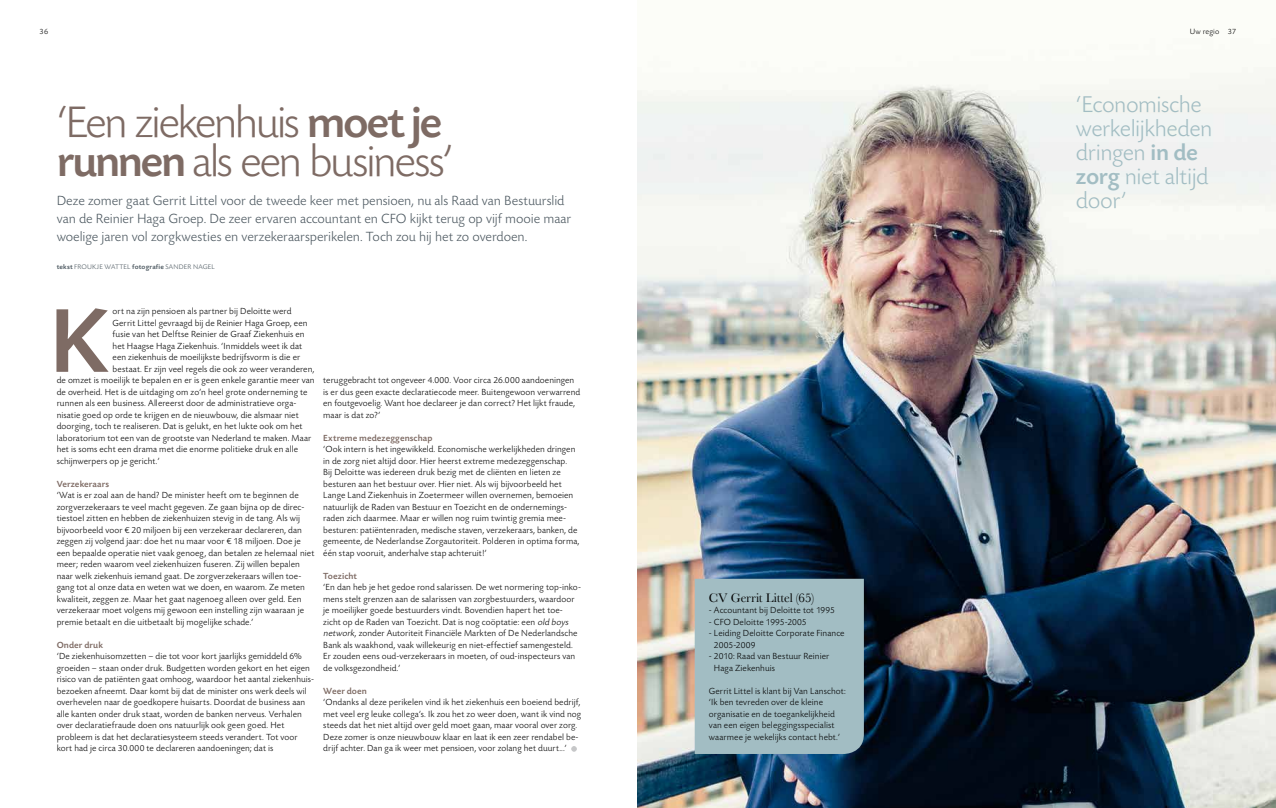
<style>
.page{position:relative;width:1276px;height:808px;background:#fff}
.page>*{position:absolute;margin:0;border:0;box-sizing:border-box;transform-origin:0 0}
.t1{font:500 95.2px "Today Sans BEFOP";color:#7e6b64}
.t2{font:300 46.4px/38.3px "Today Sans BEFOP";letter-spacing:-.055em;color:#7e6b64}
.t3{font:300 24px/24px "Today Sans BEFOP";letter-spacing:-.02em;color:#a2bdc3}
.t4{font:300 14px/18px "Today Sans BEFOP";letter-spacing:-.005em;color:#4b575f}
.t5{font:13px "Baskerville";letter-spacing:-.005em;color:#000}
.t6{font:300 9.3px/11.5px "Today Sans BEFOP";letter-spacing:.01em;color:#000}
.t7{font:500 9.3px "Today Sans BEFOP";letter-spacing:.01em;color:#7e6b64}
.t8{font:300 8px "Today Sans BEFOP";letter-spacing:.015em;color:#000}
.t9{font:300 7px "Today Sans BEFOP";letter-spacing:.02em;color:#4b575f}
.s1{font-weight:500}
.s2{font-style:italic}
</style>
<div class="page">
<img style="left:638px;top:67px;width:638px;height:741px">
<svg style="left:571px;top:746px;width:5px;height:5px"></svg>
<div style="left:694px;top:579px;width:170px;height:175px;background:#a2bdc3"></div>
<p class="t8" style="left:39px;top:27px;width:10px">36</p>
<p class="t8" style="left:1190px;top:27px;width:48px">Uw regio 37</p>
<h2 class="t2" style="left:57px;top:105px;width:398px">‘Een ziekenhuis <span class="s1">moet je runnen</span> als een business’</h2>
<h3 class="t3" style="left:1076px;top:94px;width:138px">‘Economische werkelijkheden dringen <span class="s1">in de zorg</span> niet altijd door’</h3>
<p class="t4" style="left:57px;top:192px;width:516px">Deze zomer gaat Gerrit Littel voor de tweede keer met pensioen, nu als Raad van Bestuurslid van de Reinier Haga Groep. De zeer ervaren accountant en CFO kijkt terug op vijf mooie maar woelige jaren vol zorgkwesties en verzekeraarsperikelen. Toch zou hij het zo overdoen.</p>
<p class="t9" style="left:57px;top:263px;width:160px"><span class="s1">tekst</span> FROUKJE WATTEL <span class="s1">fotografie</span> SANDER NAGEL</p>
<p class="t6" style="left:113px;top:306px;width:180px">ort na zijn pensioen als partner bij Deloitte werd</p>
<p class="t6" style="left:113px;top:317px;width:196px">Gerrit Littel gevraagd bij de Reinier Haga Groep, een</p>
<p class="t6" style="left:113px;top:329px;width:194px">fusie van het Delftse Reinier de Graaf Ziekenhuis en</p>
<p class="t6" style="left:113px;top:340px;width:191px">het Haagse Haga Ziekenhuis. ‘Inmiddels weet ik dat</p>
<p class="t6" style="left:113px;top:352px;width:189px">een ziekenhuis de moeilijkste bedrijfsvorm is die er</p>
<p class="t6" style="left:113px;top:363px;width:203px">bestaat. Er zijn veel regels die ook zo weer veranderen,</p>
<p class="t6" style="left:57px;top:375px;width:259px">de omzet is moeilijk te bepalen en er is geen enkele garantie meer van</p>
<p class="t6" style="left:57px;top:386px;width:252px">de overheid. Het is de uitdaging om zo’n heel grote onderneming te</p>
<p class="t6" style="left:57px;top:398px;width:241px">runnen als een business. Allereerst door de administratieve orga-</p>
<p class="t6" style="left:57px;top:409px;width:243px">nisatie goed op orde te krijgen en de nieuwbouw, die alsmaar niet</p>
<p class="t6" style="left:57px;top:421px;width:247px">doorging, toch te realiseren. Dat is gelukt, en het lukte ook om het</p>
<p class="t6" style="left:57px;top:432px;width:256px">laboratorium tot een van de grootste van Nederland te maken. Maar</p>
<p class="t6" style="left:57px;top:444px;width:243px">het is soms echt een drama met die enorme politieke druk en alle</p>
<p class="t6" style="left:57px;top:455px;width:104px">schijnwerpers op je gericht.’</p>
<p class="t7" style="left:57px;top:479px;width:54px">Verzekeraars</p>
<p class="t6" style="left:57px;top:490px;width:259px">‘Wat is er zoal aan de hand? De minister heeft om te beginnen de zorgverzekeraars te veel macht gegeven. Ze gaan bijna op de direc&shy;tiestoel zitten en hebben de ziekenhuizen stevig in de tang. Als wij bijvoorbeeld voor € 20 miljoen bij een verzekeraar declareren, dan zeggen zij volgend jaar: doe het nu maar voor € 18 miljoen. Doe je een bepaalde operatie niet vaak genoeg, dan betalen ze helemaal niet meer; reden waarom veel ziekenhuizen fuseren. Zij willen bepalen naar welk ziekenhuis iemand gaat. De zorgverzekeraars willen toe&shy;gang tot al onze data en weten wat we doen, en waarom. Ze meten kwaliteit, zeggen ze. Maar het gaat nagenoeg alleen over geld. Een verzekeraar moet volgens mij gewoon een instelling zijn waaraan je premie betaalt en die uitbetaalt bij mogelijke schade.’</p>
<p class="t7" style="left:57px;top:640px;width:48px">Onder druk</p>
<p class="t6" style="left:57px;top:651px;width:259px">‘De ziekenhuisomzetten – die tot voor kort jaarlijks gemiddeld 6% groeiden – staan onder druk. Budgetten worden gekort en het eigen risico van de patiënten gaat omhoog, waardoor het aantal ziekenhuis&shy;bezoeken afneemt. Daar komt bij dat de minister ons werk deels wil overhevelen naar de goedkopere huisarts. Doordat de business aan alle kanten onder druk staat, worden de banken nerveus. Verhalen over declaratiefraude doen ons natuurlijk ook geen goed. Het probleem is dat het declaratiesysteem steeds verandert. Tot voor kort had je circa 30.000 te declareren aandoeningen; dat is</p>
<h1 class="t1" style="left:50px;top:290px;width:60px">K</h1>
<p class="t6" style="left:323px;top:375px;width:258px">teruggebracht tot ongeveer 4.000. Voor circa 26.000 aandoeningen is er dus geen exacte declaratiecode meer. Buitengewoon verwarrend en foutgevoelig. Want hoe declareer je dan correct? Het lijkt fraude, maar is dat zo?’</p>
<p class="t7" style="left:323px;top:433px;width:111px">Extreme medezeggenschap</p>
<p class="t6" style="left:323px;top:444px;width:258px">‘Ook intern is het ingewikkeld. Economische werkelijkheden dringen in de zorg niet altijd door. Hier heerst extreme medezeggenschap.<br>Bij Deloitte was iedereen druk bezig met de cliënten en lieten ze besturen aan het bestuur over. Hier niet. Als wij bijvoorbeeld het Lange Land Ziekenhuis in Zoetermeer willen overnemen, bemoeien natuurlijk de Raden van Bestuur en Toezicht en de ondernemings&shy;raden zich daarmee. Maar er willen nog ruim twintig gremia mee&shy;besturen: patiëntenraden, medische staven, verzekeraars, banken, de gemeente, de Nederlandse Zorgautoriteit. Polderen in optima forma, één stap vooruit, anderhalve stap achteruit!’</p>
<p class="t7" style="left:323px;top:571px;width:35px">Toezicht</p>
<p class="t6" style="left:323px;top:582px;width:259px">‘En dan heb je het gedoe rond salarissen. De wet normering top-inko&shy;mens stelt grenzen aan de salarissen van zorgbestuurders, waardoor je moeilijker goede bestuurders vindt. Bovendien hapert het toe&shy;zicht op de Raden van Toezicht. Dat is nog coöptatie: een <span class="s2">old boys network</span>, zonder Autoriteit Financiële Markten of De Nederlandsche Bank als waakhond, vaak willekeurig en niet-effectief samengesteld.<br>Er zouden eens oud-verzekeraars in moeten, of oud-inspecteurs van de volksgezondheid.’</p>
<p class="t7" style="left:323px;top:686px;width:45px">Weer doen</p>
<p class="t6" style="left:323px;top:697px;width:260px">‘Ondanks al deze perikelen vind ik het ziekenhuis een boeiend bedrijf, met veel erg leuke collega’s. Ik zou het zo weer doen, want ik vind nog steeds dat het niet altijd over geld moet gaan, maar vooral over zorg.<br>Deze zomer is onze nieuwbouw klaar en laat ik een zeer rendabel be&shy;drijf achter. Dan ga ik weer met pensioen, voor zolang het duurt...’</p>
<h3 class="t5" style="left:709px;top:590px;width:107px">CV Gerrit Littel (65)</h3>
<p class="t6" style="left:709px;top:605px;width:127px">- Accountant bij Deloitte tot 1995</p>
<p class="t6" style="left:709px;top:616px;width:99px">- CFO Deloitte 1995-2005</p>
<p class="t6" style="left:714px;top:628px;width:132px;text-indent:-5px">- Leiding Deloitte Corporate Finance<br>2005-2009</p>
<p class="t6" style="left:714px;top:651px;width:117px;text-indent:-5px">- 2010: Raad van Bestuur Reinier<br>Haga Ziekenhuis</p>
<p class="t6" style="left:709px;top:685px;width:138px">Gerrit Littel is klant bij Van Lanschot: ‘Ik ben tevreden over de kleine organisatie en de toegankelijkheid van een eigen beleggingsspecialist waarmee je wekelijks contact hebt.’</p>
</div>
